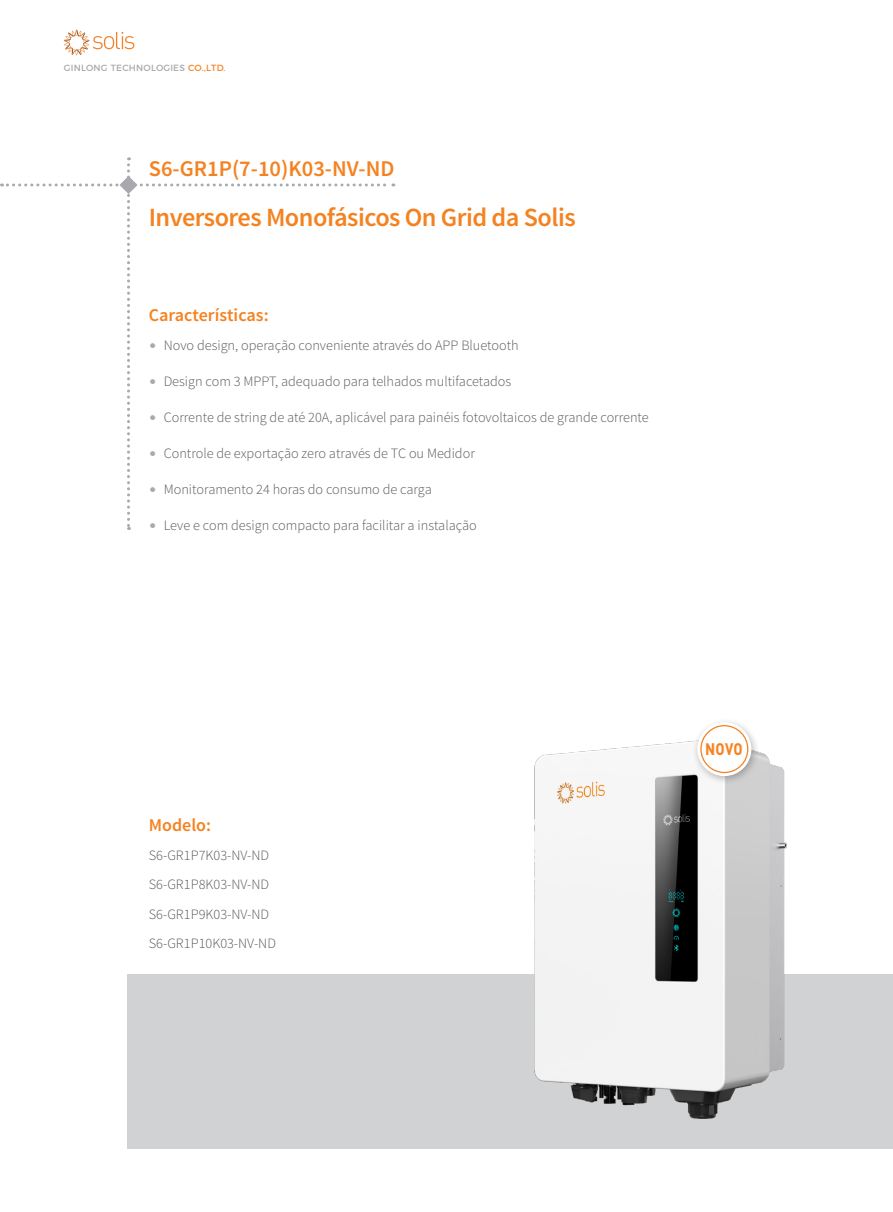
<style>
.page{position:relative;width:893px;height:1212px;background:#fff}
.page>*{position:absolute;margin:0;border:0;box-sizing:border-box;transform-origin:0 0}
.t1{font:600 26.25px "Source Sans Pro";letter-spacing:-.02em;color:#f58220}
.t2{font:600 22.5px "Source Sans Pro";color:#f58220}
.t3{font:600 18px "Source Sans Pro";color:#f58220}
.t4{font:700 16.5px "DIN Pro";color:#f58220;scale:.85 1}
.t5{font:300 14.25px/29.5px "Source Sans Pro";color:#57585a}
.t6{font:9px "Montserrat";letter-spacing:.025em;color:#a8a9ad}
.s1{color:#f58220}
.s2{color:#a8a9ad}
</style>
<div class="page">
<div style="left:128px;top:974px;width:765px;height:174px;background:#d1d2d4"></div>
<svg style="left:64px;top:30px;width:70px;height:25px"></svg>
<img style="left:535px;top:741px;width:252px;height:377px">
<div style="left:692px;top:718px;width:67px;height:66px;background:#231f20;opacity:.3"></div>
<svg style="left:697px;top:722px;width:54px;height:54px"></svg>
<div style="left:701px;top:726px;width:47px;height:46px;background:#fff;border-radius:50%"></div>
<div style="left:700px;top:725px;width:48px;height:48px;border:1px solid #f58220;border-radius:50%"></div>
<svg style="left:1px;top:157px;width:393px;height:373px"></svg>
<p class="t6" style="left:64px;top:61px;width:163px">GINLONG TECHNOLOGIES <span class="s1">CO.,LTD.</span></p>
<h2 class="t2" style="left:149px;top:154px;width:247px">S6-GR1P(7-10)K03-NV-ND</h2>
<h1 class="t1" style="left:149px;top:201px;width:428px">Inversores Monofásicos On Grid da Solis</h1>
<p class="t3" style="left:149px;top:304px;width:121px">Características:</p>
<p class="t5" style="left:149px;top:330px;width:371px"><span class="s2">•</span> Novo design, operação conveniente através do APP Bluetooth</p>
<p class="t5" style="left:149px;top:366px;width:364px"><span class="s2">•</span> Design com 3 MPPT, adequado para telhados multifacetados</p>
<p class="t5" style="left:149px;top:402px;width:501px"><span class="s2">•</span> Corrente de string de até 20A, aplicável para painéis fotovoltaicos de grande corrente</p>
<p class="t5" style="left:149px;top:438px;width:328px"><span class="s2">•</span> Controle de exportação zero através de TC ou Medidor</p>
<p class="t5" style="left:149px;top:474px;width:284px"><span class="s2">•</span> Monitoramento 24 horas do consumo de carga</p>
<p class="t5" style="left:149px;top:510px;width:329px"><span class="s2">•</span> Leve e com design compacto para facilitar a instalação</p>
<p class="t3" style="left:149px;top:814px;width:64px">Modelo:</p>
<p class="t5" style="left:149px;top:840px;width:129px">S6-GR1P7K03-NV-ND<br>S6-GR1P8K03-NV-ND<br>S6-GR1P9K03-NV-ND<br>S6-GR1P10K03-NV-ND</p>
<p class="t4" style="left:705px;top:738px;width:46px">NOVO</p>
</div>
